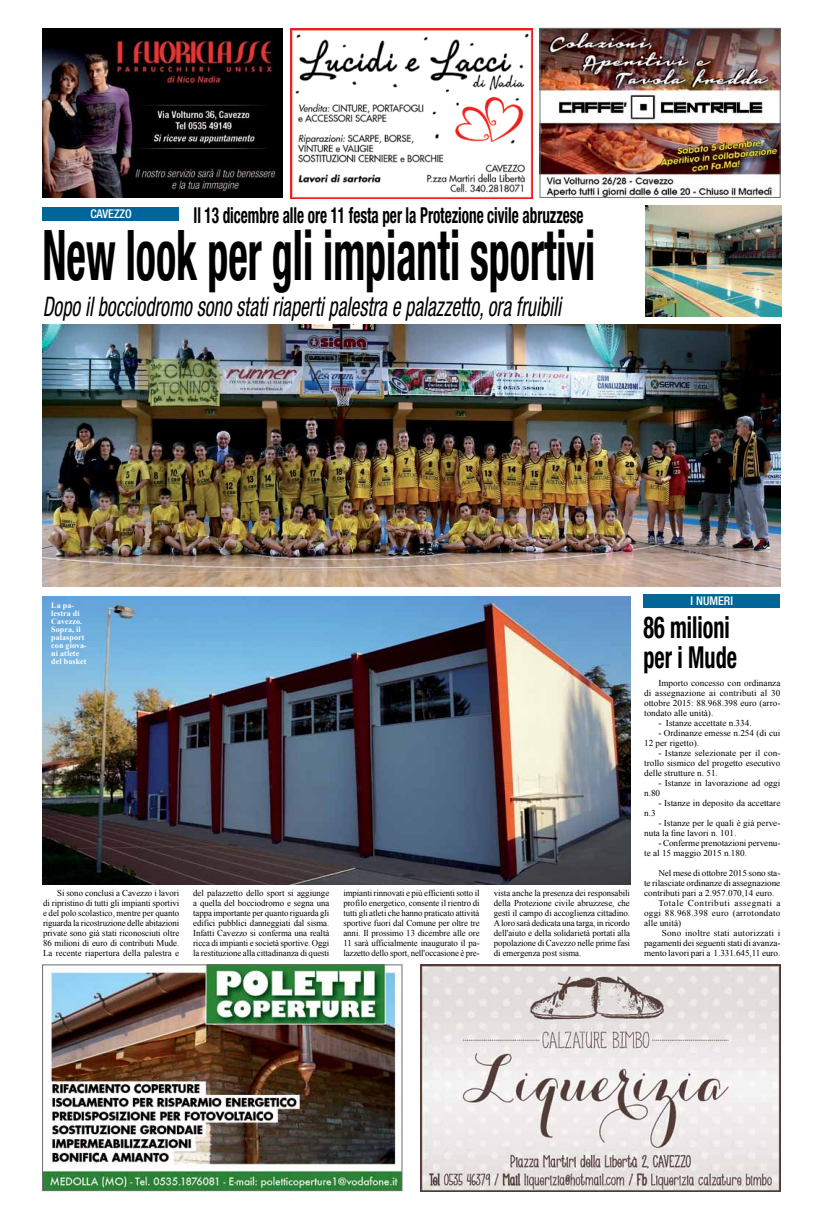
<style>
.page{position:relative;width:823px;height:1219px;background:#fff}
.page>*{position:absolute;margin:0;border:0;box-sizing:border-box;transform-origin:0 0}
.t1{font:700 condensed 70px "Helvetica Neue LT Std";color:#000;scale:.6 1}
.t2{font:700 condensed 30.3px/30.3px "Helvetica Neue LT Std";color:#000;scale:.73 1}
.t3{font:italic condensed 27px "Helvetica Neue LT Std";color:#000;scale:.73 1}
.t4{font:700 condensed 22px "Helvetica Neue LT Std";color:#000;scale:.69 1}
.t5{font:500 condensed 12px "Helvetica Neue LT Std";color:#fff}
.t6{font:9px/10px "Times New Roman";color:#000;text-align:justify}
.t7{font:9px "Times New Roman";letter-spacing:.02em;color:#000}
.t8{font:9px "Times New Roman";letter-spacing:.05em;color:#000}
.t9{font:700 8px/8px "Times New Roman";letter-spacing:.01em;color:#fff}
</style>
<div class="page">
<img style="left:44px;top:966px;width:356px;height:223px">
<div style="left:42px;top:964px;width:360px;height:227px;border:1px solid #6d6e71"></div>
<img style="left:420px;top:965px;width:360px;height:227px">
<img style="left:42px;top:28px;width:240px;height:169px">
<img style="left:541px;top:30px;width:237px;height:166px">
<div style="left:539px;top:28px;width:241px;height:170px;border:1px solid #6d6e71"></div>
<img style="left:291px;top:28px;width:241px;height:171px">
<div style="left:43px;top:207px;width:136px;height:13px;background:#069"></div>
<img style="left:43px;top:596px;width:586px;height:289px">
<img style="left:645px;top:206px;width:136px;height:110px">
<div style="left:643px;top:594px;width:136px;height:14px;background:#069"></div>
<img style="left:43px;top:324px;width:737px;height:262px">
<h3 class="t5" style="left:90px;top:206px;width:43px">CAVEZZO</h3>
<h3 class="t4" style="left:193px;top:202px;width:566px">Il 13 dicembre alle ore 11 festa per la Protezione civile abruzzese</h3>
<h1 class="t1" style="left:42px;top:213px;width:922px">New look per gli impianti sportivi</h1>
<h3 class="t3" style="left:43px;top:290px;width:711px">Dopo il bocciodromo sono stati riaperti palestra e palazzetto, ora fruibili</h3>
<p class="t9" style="left:51px;top:602px;width:37px">La pa&shy;lestra di<br>Cavezzo.<br>Sopra, il palasport con giova&shy;ni atlete del basket</p>
<p class="t6" style="left:43px;top:888px;width:138px;text-indent:14px">Si sono conclusi a Cavezzo i lavori di ripristino di tutti gli impianti sportivi e del polo scolastico, mentre per quanto riguarda la ricostruzione delle abitazioni private sono già stati riconosciuti oltre 86 milioni di euro di contributi Mude.<br>La recente riapertura della palestra e</p>
<p class="t6" style="left:193px;top:888px;width:138px">del palazzetto dello sport si aggiunge a quella del bocciodromo e segna una tappa importante per quanto riguarda gli edifici pubblici danneggiati dal sisma.<br>Infatti Cavezzo si conferma una realtà ricca di impianti e società sportive. Oggi la restituzione alla cittadinanza di questi</p>
<p class="t6" style="left:343px;top:888px;width:138px">impianti rinnovati e più efficienti sotto il profilo energetico, consente il rientro di tutti gli atleti che hanno praticato attività sportive fuori dal Comune per oltre tre anni. Il prossimo 13 dicembre alle ore 11 sarà ufficialmente inaugurato il pa&shy;lazzetto dello sport, nell'occasione è pre-</p>
<p class="t6" style="left:493px;top:888px;width:138px">vista anche la presenza dei responsabili della Protezione civile abruzzese, che gestì il campo di accoglienza cittadino.<br>A loro sarà dedicata una targa, in ricordo dell'aiuto e della solidarietà portati alla popolazione di Cavezzo nelle prime fasi di emergenza post sisma.</p>
<h3 class="t5" style="left:690px;top:593px;width:44px">I NUMERI</h3>
<h2 class="t2" style="left:643px;top:612px;width:129px">86 milioni per i Mude</h2>
<p class="t6" style="left:643px;top:678px;width:138px;text-indent:14px">Importo concesso con ordinanza di assegnazione ai contributi al 30 ottobre 2015: 88.968.398 euro (arro&shy;tondato alle unità).</p>
<p class="t6" style="left:658px;top:718px;width:95px">- Istanze accettate n.334.</p>
<p class="t6" style="left:643px;top:728px;width:138px;text-indent:14px">- Ordinanze emesse n.254 (di cui<br>12 per rigetto).</p>
<p class="t6" style="left:643px;top:748px;width:138px;text-indent:14px">- Istanze selezionate per il con&shy;trollo sismico del progetto esecutivo delle strutture n. 51.</p>
<p class="t6" style="left:643px;top:778px;width:138px;text-indent:14px">- Istanze in lavorazione ad oggi n.80</p>
<p class="t6" style="left:658px;top:798px;width:123px">- Istanze in deposito da accettare</p>
<p class="t6" style="left:643px;top:808px;width:13px">n.3</p>
<p class="t6" style="left:643px;top:818px;width:138px;text-indent:14px">- Istanze per le quali è già perve&shy;nuta la fine lavori n. 101.</p>
<p class="t6" style="left:643px;top:838px;width:138px;text-indent:14px">- Conferme prenotazioni pervenu&shy;te al 15 maggio 2015 n.180.</p>
<p class="t6" style="left:658px;top:868px;width:123px">Nel mese di ottobre 2015 sono sta-</p>
<p class="t6" style="left:643px;top:878px;width:138px">te rilasciate ordinanze di assegnazione</p>
<p class="t6" style="left:643px;top:888px;width:132px">contributi pari a 2.957.070,14 euro.</p>
<p class="t8" style="left:658px;top:897px;width:123px">Totale Contributi assegnati a</p>
<p class="t7" style="left:643px;top:907px;width:138px">oggi 88.968.398 euro (arrotondato</p>
<p class="t6" style="left:643px;top:918px;width:38px">alle unità)</p>
<p class="t7" style="left:661px;top:927px;width:120px">Sono inoltre stati autorizzati i</p>
<p class="t6" style="left:643px;top:938px;width:138px">pagamenti dei seguenti stati di avanza-</p>
<p class="t6" style="left:643px;top:948px;width:138px">mento lavori pari a 1.331.645,11 euro.</p>
</div>
